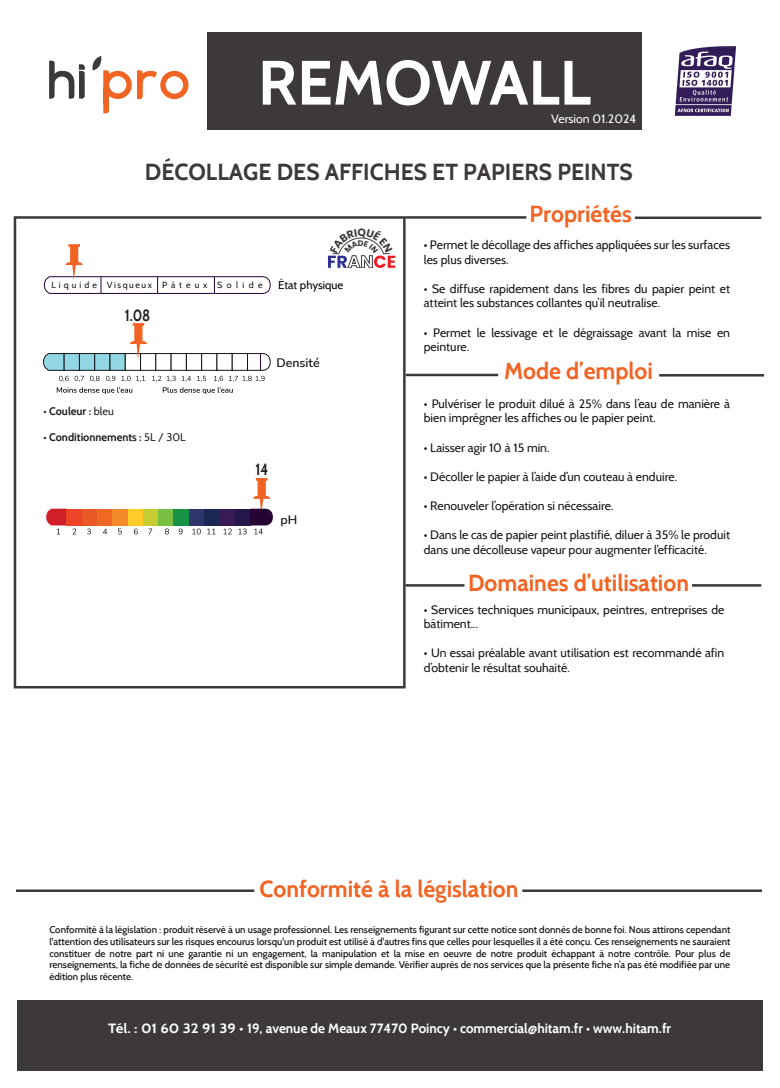
<style>
.page{position:relative;width:780px;height:1088px;background:#fff}
.page>*{position:absolute;margin:0;border:0;box-sizing:border-box;transform-origin:0 0}
.t1{font:700 62.5px "Cabin";color:#fff}
.t2{font:700 23.12px "Cabin";color:#f26424}
.t3{font:700 23.12px "Cabin";color:#3c3938}
.t4{font:700 16.25px "Cabin";color:#231f20;scale:.83 1}
.t5{font:700 13.38px "Cabin";color:#fff;scale:1.11 1}
.t6{font:600 12.38px "Nunito";color:#111416}
.t7{font:12.12px/14.6px "Cabin";color:#111416}
.t8{font:12.12px "Cabin";color:#fff}
.t9{font:11.38px "Cabin";color:#000001}
.t10{font:700 11px "Cabin";color:#231f20}
.t11{font:500 9.75px/11.8px "Cabin";color:#111416;text-align:justify}
.t12{font:8.88px "Cabin";letter-spacing:.34em;color:#111416}
.s1{font-weight:400}
</style>
<div class="page">
<div style="left:207px;top:32px;width:434px;height:98px;background:#3c3938"></div>
<div style="left:17px;top:1000px;width:745px;height:70px;background:#3c3938"></div>
<hr style="left:635px;top:216px;width:126px;height:3px;background:#3c3938">
<hr style="left:405px;top:216px;width:121px;height:3px;background:#3c3938">
<hr style="left:659px;top:374px;width:105px;height:2px;background:#3c3938">
<hr style="left:406px;top:374px;width:92px;height:2px;background:#3c3938">
<hr style="left:692px;top:584px;width:69px;height:3px;background:#3c3938">
<hr style="left:405px;top:584px;width:59px;height:3px;background:#3c3938">
<hr style="left:16px;top:889px;width:238px;height:3px;background:#3c3938">
<hr style="left:522px;top:889px;width:240px;height:3px;background:#3c3938">
<div style="left:14px;top:216px;width:391px;height:472px;border:2px solid #3c3938"></div>
<svg style="left:43px;top:244px;width:228px;height:50px"></svg>
<div style="left:160px;top:71px;width:28px;height:28px;background:#f26424;border-radius:50%"></div>
<div style="left:166px;top:76px;width:17px;height:18px;background:#fff;border-radius:50%"></div>
<svg style="left:92px;top:56px;width:65px;height:57px"></svg>
<svg style="left:49px;top:61px;width:36px;height:38px"></svg>
<img style="left:674px;top:46px;width:62px;height:70px">
<svg style="left:43px;top:323px;width:227px;height:71px"></svg>
<div style="left:67px;top:509px;width:15px;height:16px;background:#ed4428"></div>
<div style="left:82px;top:509px;width:15px;height:16px;background:#ea5826"></div>
<div style="left:97px;top:509px;width:16px;height:16px;background:#f06922"></div>
<div style="left:113px;top:509px;width:15px;height:16px;background:#f48929"></div>
<div style="left:128px;top:509px;width:15px;height:16px;background:#fecb28"></div>
<div style="left:143px;top:509px;width:15px;height:16px;background:#c7cc33"></div>
<div style="left:158px;top:509px;width:16px;height:16px;background:#79bf42"></div>
<div style="left:174px;top:509px;width:15px;height:16px;background:#169346"></div>
<div style="left:189px;top:509px;width:15px;height:16px;background:#2e356d"></div>
<div style="left:204px;top:509px;width:15px;height:16px;background:#1a2851"></div>
<div style="left:219px;top:509px;width:16px;height:16px;background:#361c52"></div>
<div style="left:235px;top:509px;width:15px;height:16px;background:#231648"></div>
<svg style="left:46px;top:509px;width:30px;height:25px"></svg>
<svg style="left:87px;top:528px;width:4px;height:6px"></svg>
<svg style="left:103px;top:528px;width:4px;height:6px"></svg>
<svg style="left:118px;top:529px;width:4px;height:5px"></svg>
<svg style="left:134px;top:528px;width:4px;height:6px"></svg>
<svg style="left:148px;top:529px;width:4px;height:5px"></svg>
<svg style="left:165px;top:528px;width:4px;height:6px"></svg>
<svg style="left:179px;top:528px;width:4px;height:6px"></svg>
<svg style="left:192px;top:528px;width:9px;height:6px"></svg>
<svg style="left:207px;top:528px;width:8px;height:6px"></svg>
<svg style="left:223px;top:528px;width:9px;height:6px"></svg>
<svg style="left:238px;top:478px;width:35px;height:56px"></svg>
<svg style="left:328px;top:237px;width:67px;height:31px"></svg>
<h1 class="t1" style="left:258px;top:45px;width:334px">REMOWALL</h1>
<p class="t8" style="left:551px;top:112px;width:86px">Version 01.2024</p>
<h2 class="t3" style="left:145px;top:158px;width:489px">DÉCOLLAGE DES AFFICHES ET PAPIERS PEINTS</h2>
<p class="t12" style="left:51px;top:279px;width:213px">Liquide Visqueux Pâteux Solide</p>
<p class="t9" style="left:278px;top:278px;width:67px">État physique</p>
<h3 class="t4" style="left:125px;top:305px;width:32px">1.08</h3>
<p class="t10" style="left:43px;top:404px;width:72px">• Couleur : <span class="s1">bleu</span></p>
<p class="t10" style="left:43px;top:431px;width:144px">• Conditionnements : <span class="s1">5L / 30L</span></p>
<p class="t6" style="left:276px;top:354px;width:45px">Densité</p>
<h3 class="t4" style="left:255px;top:460px;width:17px">14</h3>
<p class="t6" style="left:280px;top:511px;width:18px">pH</p>
<h2 class="t2" style="left:529px;top:200px;width:104px">Propriétés</h2>
<p class="t7" style="left:424px;top:237px;width:308px">• Permet le décollage des affiches appliquées sur les surfaces les plus diverses.</p>
<p class="t7" style="left:424px;top:281px;width:308px">• Se diffuse rapidement dans les fibres du papier peint et atteint les substances collantes qu’il neutralise.</p>
<p class="t7" style="left:424px;top:325px;width:308px">• Permet le lessivage et le dégraissage avant la mise en peinture.</p>
<h2 class="t2" style="left:504px;top:357px;width:150px">Mode d’emploi</h2>
<p class="t7" style="left:424px;top:396px;width:308px">• Pulvériser le produit dilué à 25% dans l’eau de manière à bien imprégner les affiches ou le papier peint.</p>
<p class="t7" style="left:424px;top:440px;width:127px">• Laisser agir 10 à 15 min.</p>
<p class="t7" style="left:424px;top:469px;width:255px">• Décoller le papier à l’aide d’un couteau à enduire.</p>
<p class="t7" style="left:424px;top:498px;width:191px">• Renouveler l’opération si nécessaire.</p>
<p class="t7" style="left:424px;top:528px;width:308px">• Dans le cas de papier peint plastifié, diluer à 35% le produit dans une décolleuse vapeur pour augmenter l’efficacité.</p>
<h2 class="t2" style="left:468px;top:569px;width:222px">Domaines d’utilisation</h2>
<p class="t7" style="left:424px;top:602px;width:302px">• Services techniques municipaux, peintres, entreprises de bâtiment...</p>
<p class="t7" style="left:424px;top:646px;width:302px">• Un essai préalable avant utilisation est recommandé afin d’obtenir le résultat souhaité.</p>
<h2 class="t2" style="left:260px;top:875px;width:260px">Conformité à la législation</h2>
<p class="t11" style="left:49px;top:924px;width:682px">Conformité à la législation : produit réservé à un usage professionnel. Les renseignements figurant sur cette notice sont donnés de bonne foi. Nous attirons cependant l'attention des utilisateurs sur les risques encourus lorsqu'un produit est utilisé à d'autres fins que celles pour lesquelles il a été conçu. Ces renseignements ne sauraient constituer de notre part ni une garantie ni un engagement, la manipulation et la mise en oeuvre de notre produit échappant à notre contrôle. Pour plus de renseignements, la fiche de données de sécurité est disponible sur simple demande. Vérifier auprès de nos services que la présente fiche n’a pas été modifiée par une édition plus récente.</p>
<p class="t5" style="left:108px;top:1020px;width:508px">Tél. : 01 60 32 91 39 • 19, avenue de Meaux 77470 Poincy • commercial@hitam.fr • www.hitam.fr</p>
</div>
